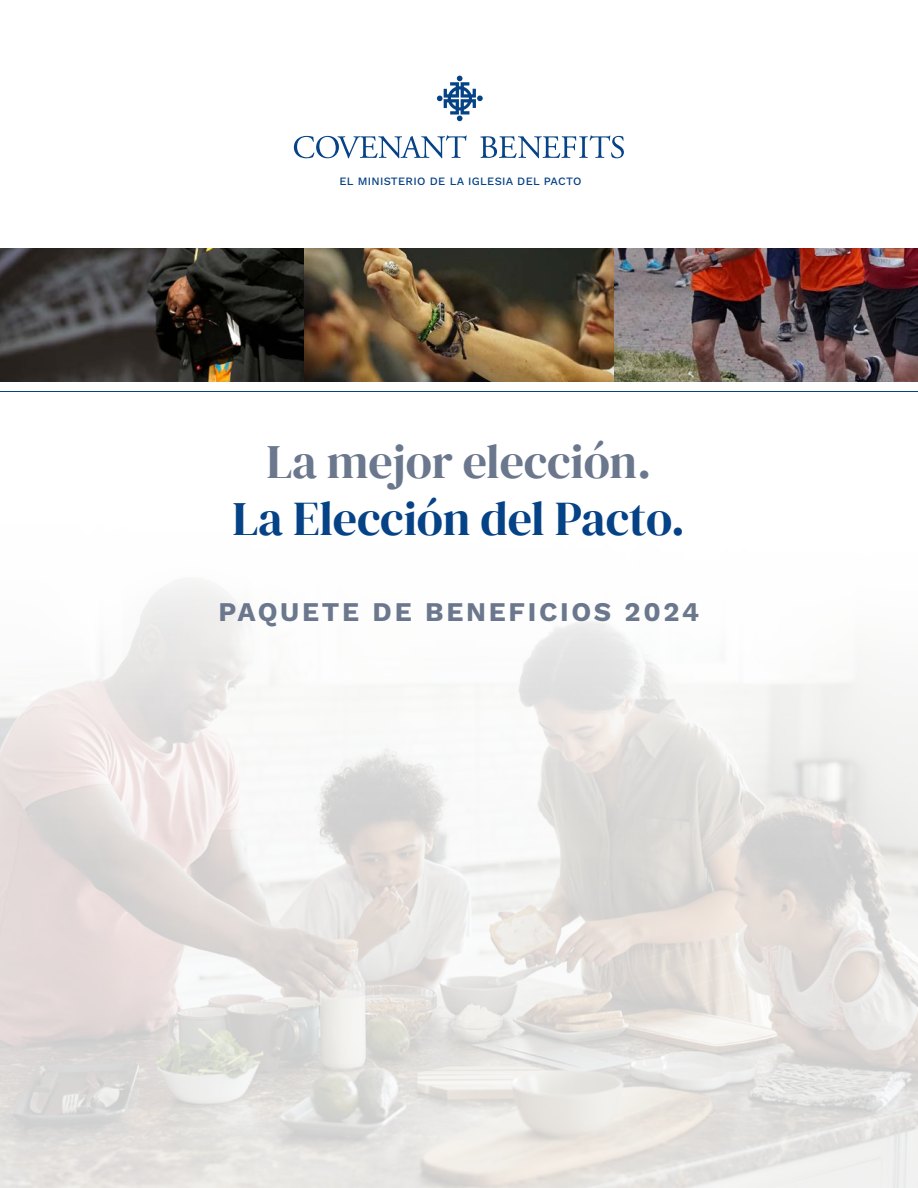
<style>
.page{position:relative;width:918px;height:1188px;background:#fff}
.page>*{position:absolute;margin:0;border:0;box-sizing:border-box;transform-origin:0 0}
.t1{font:48px/57px "DM Serif Display";letter-spacing:-.005em;color:#054286;text-align:center}
.Small_Heading{font:700 27px "Work Sans";letter-spacing:.1em;color:#6a778d}
.t2{font:500 11.25px "Work Sans";letter-spacing:.025em;color:#054286}
.s1{color:#6a778d}
</style>
<div class="page">
<img style="left:0;top:381px;width:918px;height:807px">
<img style="left:613px;top:248px;width:305px;height:133px">
<img style="left:0;top:248px;width:305px;height:133px">
<svg style="left:294px;top:135px;width:173px;height:23px"></svg>
<svg style="left:480px;top:135px;width:144px;height:23px"></svg>
<svg style="left:437px;top:76px;width:46px;height:45px"></svg>
<img style="left:305px;top:248px;width:308px;height:133px">
<hr style="left:0;top:391px;width:918px;height:1px;background:#054286">
<p class="t2" style="left:339px;top:173px;width:244px">EL MINISTERIO DE LA IGLESIA DEL PACTO</p>
<p class="t1" style="left:233px;top:434px;width:454px"><span class="s1">La mejor elección.<br></span>La Elección del Pacto.</p>
<p class="Small_Heading" style="left:218px;top:591px;width:483px">PAQUETE DE BENEFICIOS 2024</p>
</div>
